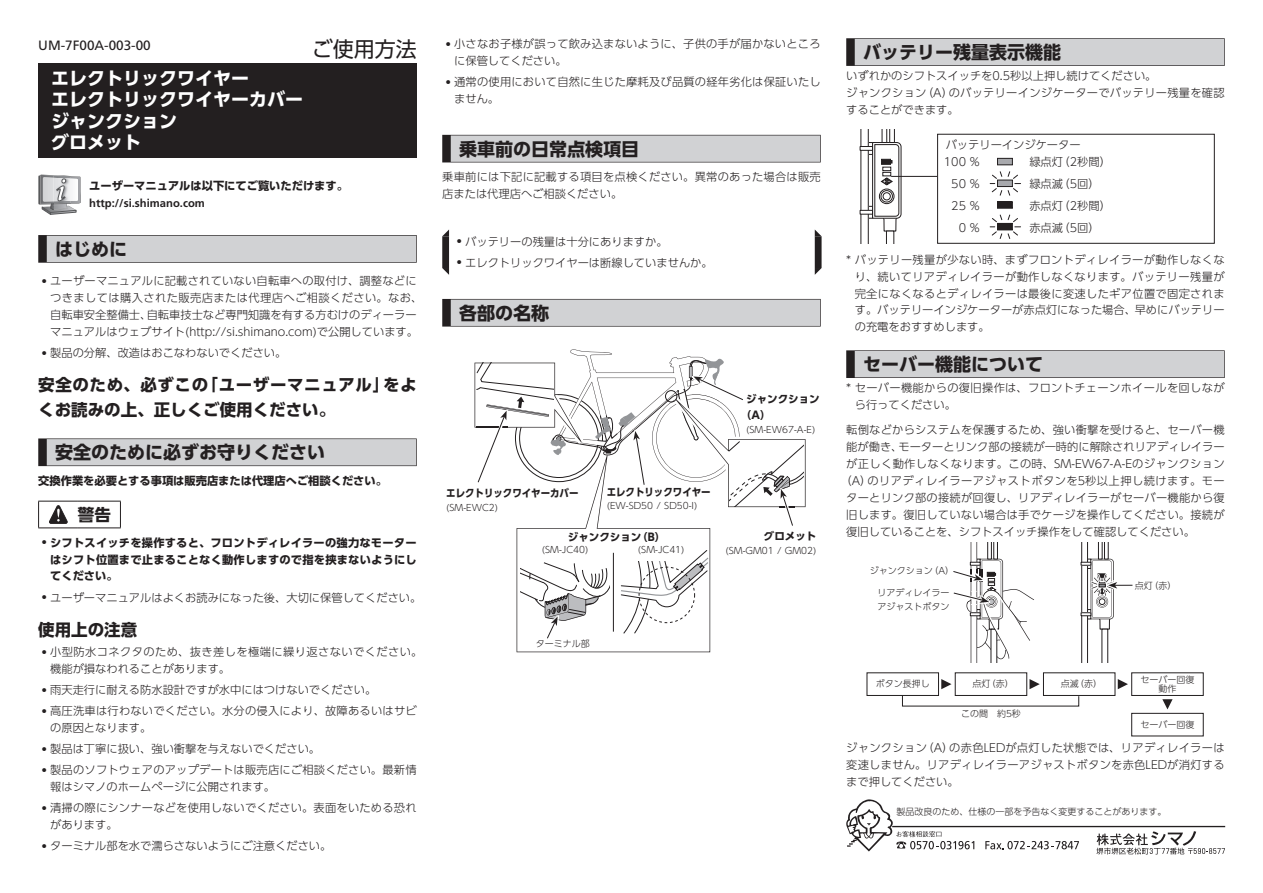
<style>
.page{position:relative;width:1263px;height:893px;background:#fff}
.page>*{position:absolute;margin:0;border:0;box-sizing:border-box;transform-origin:0 0}
.t1{font:21px "UD Shin Go Pro";color:#231f20}
.t2{font:700 18px "UD Shin Go Pro";color:#231f20}
.t3{font:700 18px/21.6px "UD Shin Go Pro";color:#fff}
.t4{font:700 16.5px/24.8px "UD Shin Go Pro";letter-spacing:.035em;color:#231f20}
.t5{font:700 16.5px "UD Shin Go Pro";color:#231f20}
.t6{font:13.5px "Frutiger LT Pro";color:#231f20}
.t7{font:300 11.25px/16.8px "UD Shin Go Pro";letter-spacing:.02em;color:#231f20}
.t8{font:300 11.25px/16.8px "UD Shin Go Pro";color:#231f20}
.t9{font:700 11.25px/16.8px "UD Shin Go Pro";color:#231f20;text-align:justify}
.t10{font:300 11.25px "UD Shin Go Pro";letter-spacing:.04em;color:#231f20}
.t11{font:700 11.25px "Frutiger LT Pro";color:#231f20}
.t12{font:700 10.5px/15.8px "UD Shin Go Pro";color:#231f20}
.t13{font:700 10.5px "UD Shin Go Pro";color:#231f20;scale:.9 1}
.t14{font:300 9px/13.5px "UD Shin Go Pro";color:#231f20}
.s1{font-family:"Frutiger LT Pro"}
.s2{font-family:"Frutiger LT Pro";font-weight:300}
</style>
<div class="page">
<hr style="left:892px;top:826px;width:333px;height:1px;background:#231f20">
<svg style="left:846px;top:799px;width:128px;height:52px"></svg>
<svg style="left:985px;top:841px;width:94px;height:8px"></svg>
<svg style="left:1096px;top:831px;width:129px;height:23px"></svg>
<div style="left:38px;top:235px;width:379px;height:28px;background:#231f20"></div>
<div style="left:47px;top:236px;width:369px;height:26px;background:#d1d2d4"></div>
<div style="left:38px;top:438px;width:379px;height:28px;background:#231f20"></div>
<div style="left:47px;top:439px;width:369px;height:26px;background:#d1d2d4"></div>
<div style="left:38px;top:64px;width:379px;height:94px;background:#231f20"></div>
<svg style="left:38px;top:175px;width:43px;height:39px"></svg>
<hr style="left:38px;top:501px;width:40px;height:1px;background:#231f20">
<svg style="left:38px;top:501px;width:1px;height:27px"></svg>
<hr style="left:78px;top:501px;width:43px;height:1px;background:#231f20">
<svg style="left:120px;top:501px;width:1px;height:27px"></svg>
<hr style="left:38px;top:528px;width:40px;height:1px;background:#231f20">
<hr style="left:78px;top:528px;width:43px;height:1px;background:#231f20">
<svg style="left:49px;top:505px;width:18px;height:19px"></svg>
<div style="left:442px;top:135px;width:379px;height:27px;background:#231f20"></div>
<div style="left:451px;top:135px;width:369px;height:27px;background:#d1d2d4"></div>
<div style="left:442px;top:299px;width:379px;height:28px;background:#231f20"></div>
<div style="left:451px;top:300px;width:369px;height:26px;background:#d1d2d4"></div>
<svg style="left:442px;top:229px;width:379px;height:46px"></svg>
<svg style="left:474px;top:349px;width:332px;height:303px"></svg>
<div style="left:846px;top:38px;width:379px;height:28px;background:#231f20"></div>
<div style="left:855px;top:39px;width:369px;height:26px;background:#d1d2d4"></div>
<div style="left:846px;top:350px;width:379px;height:28px;background:#231f20"></div>
<div style="left:855px;top:351px;width:369px;height:26px;background:#d1d2d4"></div>
<div style="left:937px;top:134px;width:278px;height:110px;border:1px solid #231f20"></div>
<div style="left:868px;top:142px;width:5px;height:13px;border:1px solid #231f20"></div>
<hr style="left:861px;top:129px;width:1px;height:114px;background:#231f20">
<hr style="left:868px;top:129px;width:1px;height:114px;background:#231f20">
<hr style="left:860px;top:146px;width:12px;height:4px;background:#fff">
<div style="left:860px;top:146px;width:13px;height:5px;border:1px solid #231f20"></div>
<div style="left:860px;top:210px;width:13px;height:4px;border:1px solid #231f20"></div>
<svg style="left:872px;top:129px;width:29px;height:114px"></svg>
<svg style="left:990px;top:171px;width:30px;height:25px"></svg>
<svg style="left:990px;top:214px;width:30px;height:25px"></svg>
<div style="left:997px;top:180px;width:15px;height:7px;background:#a8a9ad"></div>
<div style="left:997px;top:180px;width:16px;height:7px;border:1px solid #231f20"></div>
<div style="left:997px;top:158px;width:15px;height:7px;background:#a8a9ad"></div>
<div style="left:997px;top:158px;width:16px;height:7px;border:1px solid #231f20"></div>
<div style="left:997px;top:223px;width:15px;height:7px;background:#231f20"></div>
<div style="left:997px;top:202px;width:15px;height:6px;background:#231f20"></div>
<div style="left:997px;top:201px;width:16px;height:7px;border:1px solid #231f20"></div>
<hr style="left:891px;top:176px;width:46px;height:1px;background:#231f20">
<div style="left:867px;top:672px;width:72px;height:24px;border:1px solid #231f20"></div>
<div style="left:1043px;top:672px;width:72px;height:24px;border:1px solid #231f20"></div>
<div style="left:1131px;top:672px;width:72px;height:24px;border:1px solid #231f20"></div>
<div style="left:1131px;top:713px;width:72px;height:23px;border:1px solid #231f20"></div>
<svg style="left:941px;top:679px;width:10px;height:10px"></svg>
<svg style="left:1029px;top:679px;width:11px;height:10px"></svg>
<svg style="left:1118px;top:679px;width:10px;height:10px"></svg>
<svg style="left:1162px;top:699px;width:10px;height:10px"></svg>
<svg style="left:902px;top:695px;width:177px;height:12px"></svg>
<svg style="left:1081px;top:543px;width:51px;height:119px"></svg>
<svg style="left:953px;top:543px;width:81px;height:119px"></svg>
<p class="t6" style="left:38px;top:37px;width:114px">UM-7F00A-003-00</p>
<h1 class="t1" style="left:312px;top:32px;width:106px">ご使用方法</h1>
<h2 class="t3" style="left:51px;top:67px;width:254px">エレクトリックワイヤー<br>エレクトリックワイヤーカバージャンクション<br>グロメット</h2>
<p class="t9" style="left:89px;top:177px;width:260px">ユーザーマニュアルは以下にてご覧いただけます。</p>
<p class="t11" style="left:89px;top:196px;width:117px">http://si.shimano.com</p>
<h2 class="t2" style="left:55px;top:234px;width:74px">はじめに</h2>
<p class="t8" style="left:50px;top:272px;width:374px;text-indent:-9px"><span class="s1">•</span> ユーザーマニュアルに記載されていない自転車への取付け、調整などにつきましては購入された販売店または代理店へご相談ください。なお、自転車安全整備士、自転車技士など専門知識を有する方むけのディーラーマニュアルはウェブサイト(http://si.shimano.com)で公開しています。</p>
<p class="t8" style="left:41px;top:344px;width:247px"><span class="s1">•</span> 製品の分解、改造はおこなわないでください。</p>
<h3 class="t4" style="left:38px;top:372px;width:380px">安全のため、必ずこの「ユーザーマニュアル」をよくお読みの上、正しくご使用ください。</h3>
<h2 class="t2" style="left:55px;top:438px;width:272px">安全のために必ずお守りください</h2>
<p class="t9" style="left:38px;top:472px;width:350px">交換作業を必要とする事項は販売店または代理店へご相談ください。</p>
<h3 class="t5" style="left:78px;top:502px;width:34px">警告</h3>
<p class="t9" style="left:50px;top:534px;width:368px;text-indent:-9px"><span class="s2">•</span> シフトスイッチを操作すると、フロントディレイラーの強力なモーターはシフト位置まで止まることなく動作しますので指を挟まないようにしてください。</p>
<p class="t8" style="left:41px;top:588px;width:382px"><span class="s1">•</span> ユーザーマニュアルはよくお読みになった後、大切に保管してください。</p>
<h3 class="t5" style="left:38px;top:616px;width:101px">使用上の注意</h3>
<p class="t7" style="left:50px;top:643px;width:374px;text-indent:-9px"><span class="s1">•</span> 小型防水コネクタのため、抜き差しを極端に繰り返さないでください。機能が損なわれることがあります。</p>
<p class="t8" style="left:41px;top:681px;width:337px"><span class="s1">•</span> 雨天走行に耐える防水設計ですが水中にはつけないでください。</p>
<p class="t7" style="left:50px;top:702px;width:368px;text-indent:-9px"><span class="s1">•</span> 高圧洗車は行わないでください。水分の侵入により、故障あるいはサビの原因となります。</p>
<p class="t8" style="left:41px;top:740px;width:280px"><span class="s1">•</span> 製品は丁寧に扱い、強い衝撃を与えないでください。</p>
<p class="t7" style="left:50px;top:761px;width:368px;text-indent:-9px"><span class="s1">•</span> 製品のソフトウェアのアップデートは販売店にご相談ください。最新情報はシマノのホームページに公開されます。</p>
<p class="t7" style="left:50px;top:799px;width:368px;text-indent:-9px"><span class="s1">•</span> 清掃の際にシンナーなどを使用しないでください。表面をいためる恐れがあります。</p>
<p class="t8" style="left:41px;top:837px;width:292px"><span class="s1">•</span> ターミナル部を水で濡らさないようにご注意ください。</p>
<p class="t7" style="left:454px;top:35px;width:368px;text-indent:-9px"><span class="s1">•</span> 小さなお子様が誤って飲み込まないように、子供の手が届かないところに保管してください。</p>
<p class="t7" style="left:454px;top:73px;width:368px;text-indent:-9px"><span class="s1">•</span> 通常の使用において自然に生じた摩耗及び品質の経年劣化は保証いたしません。</p>
<h2 class="t2" style="left:459px;top:134px;width:181px">乗車前の日常点検項目</h2>
<p class="t7" style="left:442px;top:168px;width:380px">乗車前には下記に記載する項目を点検ください。異常のあった場合は販売店または代理店へご相談ください。</p>
<p class="t8" style="left:456px;top:232px;width:213px"><span class="s1">•</span> バッテリーの残量は十分にありますか。</p>
<p class="t8" style="left:456px;top:254px;width:258px"><span class="s1">•</span> エレクトリックワイヤーは断線していませんか。</p>
<h2 class="t2" style="left:459px;top:298px;width:91px">各部の名称</h2>
<p class="t12" style="left:741px;top:391px;width:80px;text-indent:5px">ジャンクション（A）</p>
<p class="t14" style="left:746px;top:423px;width:71px">(SM-EW67-A-E)</p>
<p class="t13" style="left:446px;top:484px;width:148px">エレクトリックワイヤーカバー</p>
<p class="t14" style="left:446px;top:501px;width:54px">(SM-EWC2)</p>
<p class="t13" style="left:607px;top:483px;width:117px">エレクトリックワイヤー</p>
<p class="t14" style="left:607px;top:499px;width:92px">(EW-SD50 / SD50-I)</p>
<p class="t12" style="left:568px;top:529px;width:99px">ジャンクション（B）</p>
<p class="t14" style="left:542px;top:542px;width:48px">(SM-JC40)</p>
<p class="t14" style="left:638px;top:542px;width:48px">(SM-JC41)</p>
<p class="t12" style="left:764px;top:528px;width:54px">グロメット</p>
<p class="t14" style="left:725px;top:544px;width:92px">(SM-GM01 / GM02)</p>
<p class="t14" style="left:536px;top:637px;width:55px">ターミナル部</p>
<h2 class="t2" style="left:863px;top:38px;width:199px">バッテリー残量表示機能</h2>
<p class="t8" style="left:846px;top:67px;width:380px">いずれかのシフトスイッチを0.5秒以上押し続けてください。<br>ジャンクション（A）のバッテリーインジケーターでバッテリー残量を確認することができます。</p>
<p class="t8" style="left:946px;top:136px;width:136px">バッテリーインジケーター</p>
<p class="t7" style="left:944px;top:151px;width:37px;line-height:22px;text-align:right">100 %<br>50 %<br>25 %<br>0 %</p>
<p class="t8" style="left:1029px;top:151px;width:83px;line-height:22px">緑点灯（2秒間）緑点滅（5回）赤点灯（2秒間）赤点滅（5回）</p>
<p class="t7" style="left:855px;top:251px;width:371px;text-align:justify;text-indent:-9px">* バッテリー残量が少ない時、まずフロントディレイラーが動作しなくなり、続いてリアディレイラーが動作しなくなります。バッテリー残量が完全になくなるとディレイラーは最後に変速したギア位置で固定されます。バッテリーインジケーターが赤点灯になった場合、早めにバッテリーの充電をおすすめします。</p>
<h2 class="t2" style="left:863px;top:350px;width:181px">セーバー機能について</h2>
<p class="t7" style="left:855px;top:379px;width:371px;text-indent:-9px">* セーバー機能からの復旧操作は、フロントチェーンホイールを回しながら行ってください。</p>
<p class="t7" style="left:846px;top:421px;width:380px">転倒などからシステムを保護するため、強い衝撃を受けると、セーバー機</p>
<p class="t8" style="left:846px;top:438px;width:380px">能が働き、モーターとリンク部の接続が一時的に解除されリアディレイラー</p>
<p class="t7" style="left:846px;top:455px;width:380px">が正しく動作しなくなります。この時、SM-EW67-A-Eのジャンクション</p>
<p class="t10" style="left:841px;top:472px;width:386px">（A）のリアディレイラーアジャストボタンを5秒以上押し続けます。モー</p>
<p class="t7" style="left:846px;top:489px;width:380px">ターとリンク部の接続が回復し、リアディレイラーがセーバー機能から復</p>
<p class="t7" style="left:846px;top:506px;width:380px">旧します。復旧していない場合は手でケージを操作してください。接続が</p>
<p class="t8" style="left:846px;top:523px;width:350px">復旧していることを、シフトスイッチ操作をして確認してください。</p>
<p class="t14" style="left:870px;top:564px;width:86px">ジャンクション（A）</p>
<p class="t14" style="left:877px;top:586px;width:73px">リアディレイラーアジャストボタン</p>
<p class="t14" style="left:1135px;top:578px;width:43px">点灯（赤）</p>
<p class="t14" style="left:1061px;top:677px;width:43px">点滅（赤）</p>
<p class="t14" style="left:1140px;top:674px;width:55px;line-height:9px;text-align:center">セーバー回復動作</p>
<p class="t14" style="left:1140px;top:717px;width:55px">セーバー回復</p>
<p class="t7" style="left:846px;top:739px;width:380px;text-align:justify">ジャンクション（A）の赤色LEDが点灯した状態では、リアディレイラーは変速しません。リアディレイラーアジャストボタンを赤色LEDが消灯するまで押してください。</p>
<p class="t14" style="left:876px;top:677px;width:55px">ボタン長押し</p>
<p class="t14" style="left:972px;top:677px;width:43px">点灯（赤）</p>
<p class="t14" style="left:961px;top:706px;width:61px">この間　約5秒</p>
<p class="t14" style="left:896px;top:805px;width:271px">製品改良のため、仕様の一部を予告なく変更することがあります。</p>
</div>
